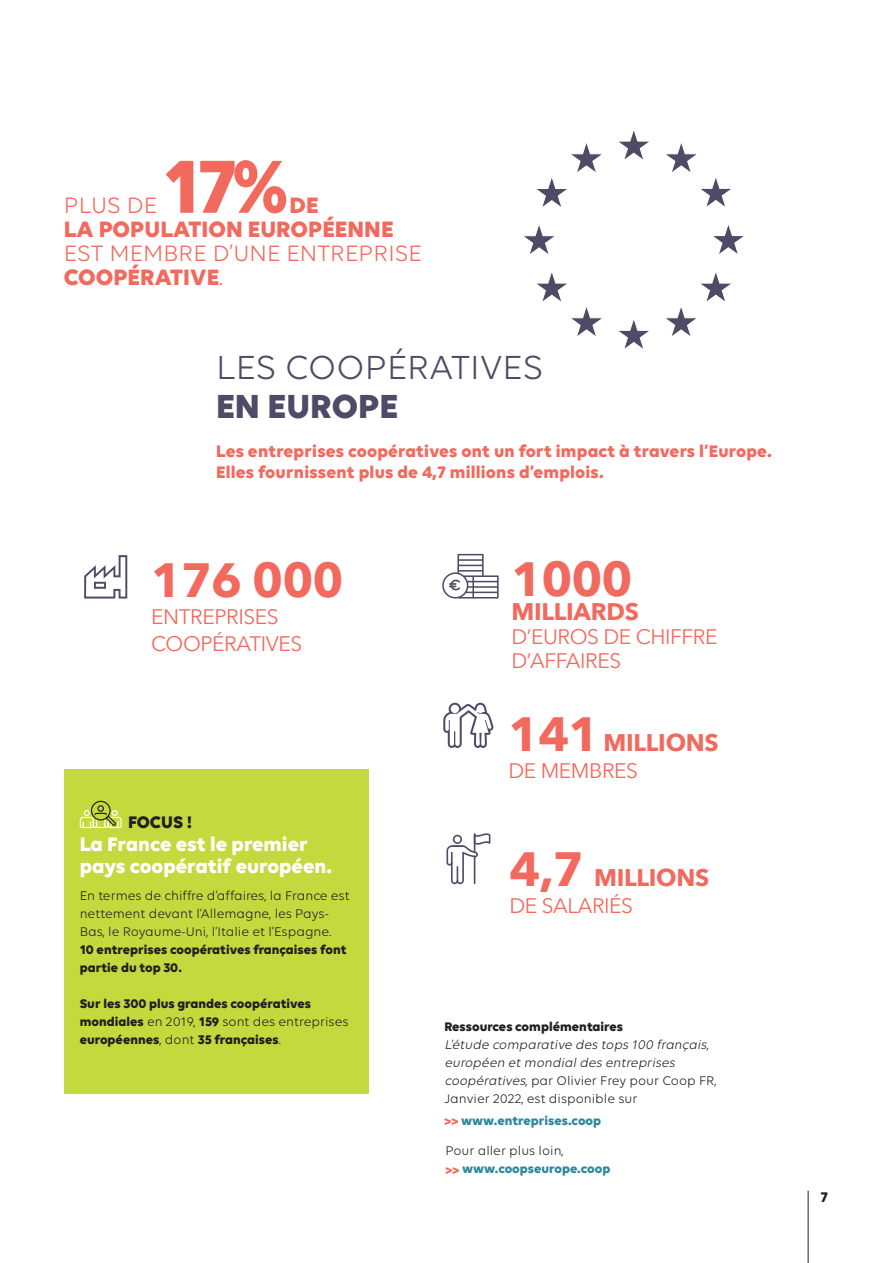
<style>
.page{position:relative;width:893px;height:1263px;background:#fff}
.page>*{position:absolute;margin:0;border:0;box-sizing:border-box;transform-origin:0 0}
.t1{font:700 81px "Volte";color:#f26a5e}
.t2{font:700 48px "Avenir Next";letter-spacing:-.02em;color:#f26a5e}
.t3{font:36px "Volte";letter-spacing:.005em;color:#4d4b66}
.t4{font:700 36px "Volte";letter-spacing:.005em;color:#4d4b66}
.t5{font:24px/24px "Volte";letter-spacing:.005em;color:#f26a5e}
.t6{font:700 24px "Avenir Next";letter-spacing:-.01em;color:#f26a5e}
.t7{font:700 24px/24px "Volte";letter-spacing:.005em;color:#f26a5e}
.t8{font:21px/27px "Avenir Next";letter-spacing:-.02em;color:#f26a5e}
.t9{font:700 21px/22.5px "Volte";color:#fff}
.t10{font:700 18px/21px "Volte";letter-spacing:.01em;color:#f26a5e}
.t11{font:700 18px "Volte";color:#231f20}
.t12{font:700 15px "Volte";color:#231f20}
.t13{font:700 13.5px/18px "Volte";color:#231f20}
.t14{font:italic 13.5px/18px "Volte";color:#231f20}
.t15{font:13.5px/18px "Volte";color:#231f20}
.t16{font:700 13.5px/18px "Volte";color:#2e889e}
.s1{font-weight:700}
.s2{font-weight:400}
.s3{font-size:48px}
.s4{font-style:normal}
.s5{color:#f26a5e}
.s6{font-weight:400;color:#231f20}
</style>
<div class="page">
<hr style="left:808px;top:1191px;width:1px;height:72px;background:#231f20">
<svg style="left:84px;top:555px;width:43px;height:43px"></svg>
<svg style="left:443px;top:703px;width:51px;height:45px"></svg>
<svg style="left:446px;top:833px;width:44px;height:51px"></svg>
<svg style="left:619px;top:131px;width:30px;height:28px"></svg>
<svg style="left:536px;top:143px;width:66px;height:64px"></svg>
<svg style="left:524px;top:225px;width:30px;height:29px"></svg>
<svg style="left:537px;top:273px;width:65px;height:63px"></svg>
<svg style="left:619px;top:320px;width:30px;height:29px"></svg>
<svg style="left:666px;top:273px;width:65px;height:63px"></svg>
<svg style="left:713px;top:225px;width:31px;height:29px"></svg>
<svg style="left:666px;top:143px;width:65px;height:64px"></svg>
<div style="left:64px;top:770px;width:305px;height:324px;background:#c4d93d"></div>
<svg style="left:80px;top:801px;width:42px;height:27px"></svg>
<svg style="left:442px;top:554px;width:57px;height:44px"></svg>
<h1 class="t1" style="left:163px;top:137px;width:125px">17%</h1>
<h3 class="t5" style="left:64px;top:193px;width:95px">PLUS DE</h3>
<h3 class="t7" style="left:64px;top:192px;width:331px;text-indent:226px">DE<br>LA POPULATION EUROPÉENNE</h3>
<h3 class="t5" style="left:64px;top:241px;width:360px">EST MEMBRE D’UNE ENTREPRISE<br><span class="s1">COOPÉRATIVE</span>.</h3>
<h3 class="t3" style="left:216px;top:347px;width:328px">LES COOPÉRATIVES</h3>
<h3 class="t4" style="left:216px;top:384px;width:183px">EN EUROPE</h3>
<h3 class="t10" style="left:216px;top:440px;width:557px">Les entreprises coopératives ont un fort impact à travers l’Europe.<br>Elles fournissent plus de 4,7 millions d’emplois.</h3>
<h2 class="t2" style="left:151px;top:538px;width:194px">176 000</h2>
<h3 class="t8" style="left:151px;top:602px;width:153px">ENTREPRISES<br>COOPÉRATIVES</h3>
<h3 class="t11" style="left:128px;top:811px;width:65px">FOCUS !</h3>
<h3 class="t9" style="left:80px;top:832px;width:254px">La France est le premier pays coopératif européen.</h3>
<p class="t15" style="left:80px;top:886px;width:271px">En termes de chiffre d’affaires, la France est nettement devant l’Allemagne, les Pays-<br>Bas, le Royaume-Uni, l’Italie et l’Espagne.</p>
<p class="t13" style="left:80px;top:940px;width:268px">10 entreprises coopératives françaises font partie du top 30.</p>
<p class="t13" style="left:80px;top:994px;width:270px">Sur les 300 plus grandes coopératives mondiales <span class="s2">en 2019,</span> 159 <span class="s2">sont des entreprises </span>européennes<span class="s2">, dont</span> 35 françaises<span class="s2">.</span></p>
<h2 class="t2" style="left:511px;top:538px;width:123px">1000</h2>
<h3 class="t6" style="left:511px;top:591px;width:129px">MILLIARDS</h3>
<h3 class="t8" style="left:511px;top:624px;width:208px;line-height:24px">D’EUROS DE CHIFFRE<br>D’AFFAIRES</h3>
<h2 class="t2" style="left:508px;top:693px;width:93px">141</h2>
<h3 class="t6" style="left:603px;top:722px;width:117px">MILLIONS</h3>
<h3 class="t8" style="left:508px;top:756px;width:131px">DE MEMBRES</h3>
<h3 class="t6" style="left:509px;top:857px;width:201px"><span class="s3">4,7</span> MILLIONS</h3>
<h3 class="t8" style="left:509px;top:891px;width:125px">DE SALARIÉS</h3>
<p class="t13" style="left:444px;top:1017px;width:180px">Ressources complémentaires</p>
<p class="t14" style="left:444px;top:1035px;width:274px">L’étude comparative des tops 100 français, européen et mondialdes entreprises coopératives<span class="s4">, par Olivier Frey pour Coop FR, Janvier 2022, est disponible sur</span></p>
<p class="t16" style="left:444px;top:1111px;width:158px"><span class="s5">&gt;&gt;</span> www.entreprises.coop</p>
<p class="t16" style="left:445px;top:1141px;width:166px"><span class="s6">Pour aller plus loin,<br></span><span class="s5">&gt;&gt;</span> www.coopseurope.coop</p>
<p class="t12" style="left:821px;top:1188px;width:8px">7</p>
</div>
